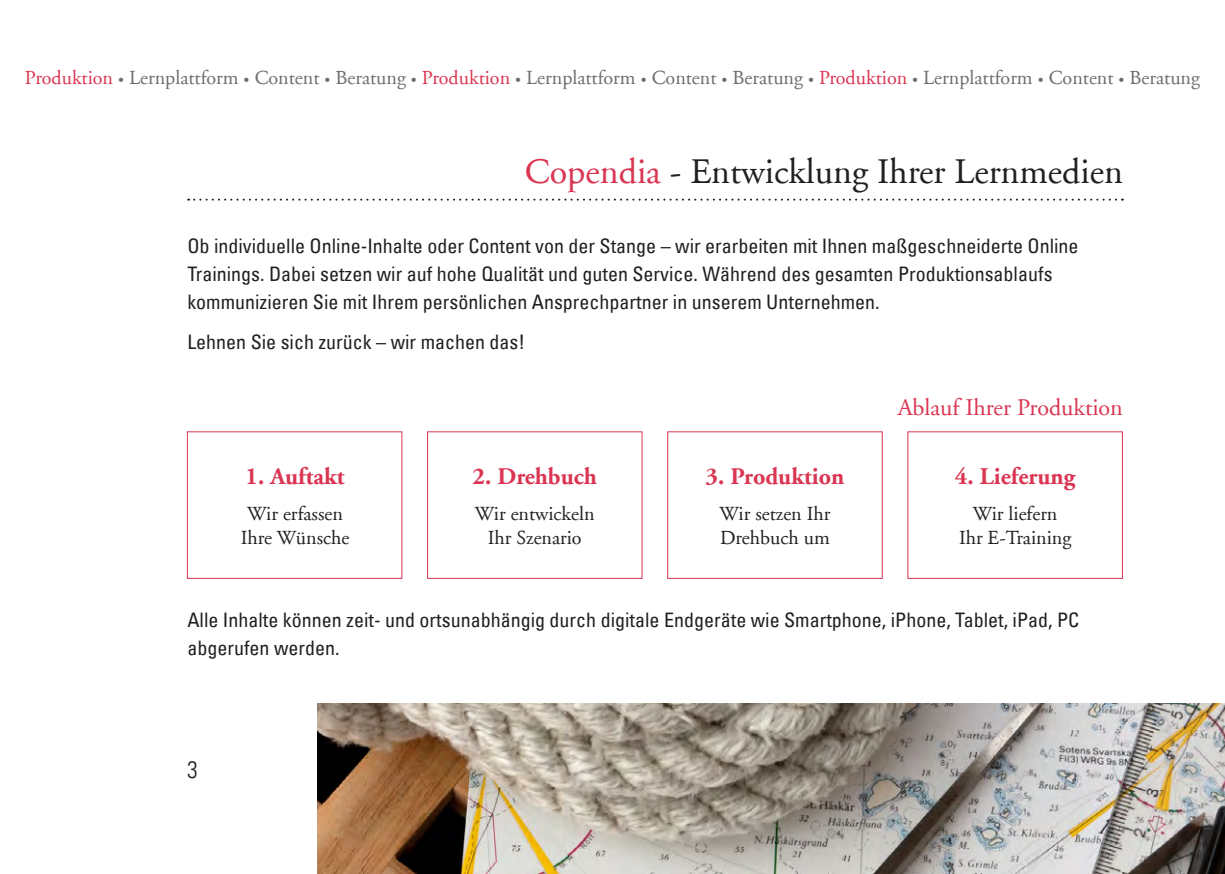
<style>
.page{position:relative;width:1225px;height:874px;background:#fff}
.page>*{position:absolute;margin:0;border:0;box-sizing:border-box;transform-origin:0 0}
.t1{font:36px "Adobe Garamond";color:#231f20}
.t2{font:700 24px "Adobe Garamond";color:#da3552}
.t3{font:24px "Adobe Garamond";color:#da3552}
.t4{font:300 condensed 24px "Univers LT";color:#231f20}
.t5{font:condensed 20px/28px "Univers LT";color:#231f20}
.t6{font:20px "Adobe Garamond";color:#6c6d70}
.t7{font:20px "Adobe Garamond";color:#231f20}
.s1{color:#da3552}
.s2{font-family:"Frutiger LT";font-stretch:condensed;font-size:12px}
</style>
<div class="page">
<svg style="left:188px;top:198px;width:935px;height:2px"></svg>
<img style="left:317px;top:703px;width:908px;height:170px">
<p class="t6" style="left:25px;top:67px;width:1176px"><span class="s1">Produktion</span> <span class="s2">•</span> Lernplattform <span class="s2">•</span> Content <span class="s2">•</span> Beratung <span class="s2">•</span> <span class="s1">Produktion</span> <span class="s2">•</span> Lernplattform <span class="s2">•</span> Content <span class="s2">•</span> Beratung <span class="s2">•</span> <span class="s1">Produktion</span> <span class="s2">•</span> Lernplattform <span class="s2">•</span> Content <span class="s2">•</span> Beratung</p>
<p class="t1" style="left:524px;top:152px;width:600px"><span class="s1">Copendia</span> - Entwicklung Ihrer Lernmedien</p>
<p class="t5" style="left:187px;top:231px;width:892px">Ob individuelle Online-Inhalte oder Content von der Stange – wir erarbeiten mit Ihnen maßgeschneiderte Online<br>Trainings. Dabei setzen wir auf hohe Qualität und guten Service. Während des gesamten Produktionsablaufs</p>
<p class="t5" style="left:187px;top:287px;width:694px">kommunizieren Sie mit Ihrem persönlichen Ansprechpartner in unserem Unternehmen.</p>
<p class="t5" style="left:187px;top:327px;width:339px">Lehnen Sie sich zurück – wir machen das!</p>
<p class="t2" style="left:246px;top:462px;width:100px">1. Auftakt</p>
<p class="t7" style="left:247px;top:502px;width:97px">Wir erfassen</p>
<p class="t7" style="left:241px;top:526px;width:110px">Ihre Wünsche</p>
<p class="t2" style="left:472px;top:462px;width:126px">2. Drehbuch</p>
<p class="t7" style="left:475px;top:502px;width:121px">Wir entwickeln</p>
<p class="t7" style="left:488px;top:526px;width:95px">Ihr Szenario</p>
<p class="t2" style="left:705px;top:462px;width:140px">3. Produktion</p>
<p class="t7" style="left:719px;top:502px;width:112px">Wir setzen Ihr</p>
<p class="t7" style="left:720px;top:526px;width:111px">Drehbuch um</p>
<p class="t3" style="left:898px;top:394px;width:226px">Ablauf Ihrer Produktion</p>
<p class="t2" style="left:955px;top:462px;width:122px">4. Lieferung</p>
<p class="t7" style="left:972px;top:502px;width:86px">Wir liefern</p>
<p class="t7" style="left:959px;top:526px;width:114px">Ihr E-Training</p>
<p class="t5" style="left:187px;top:605px;width:893px">Alle Inhalte können zeit- und ortsunabhängig durch digitale Endgeräte wie Smartphone, iPhone, Tablet, iPad, PC abgerufen werden.</p>
<p class="t4" style="left:187px;top:754px;width:12px">3</p>
</div>
